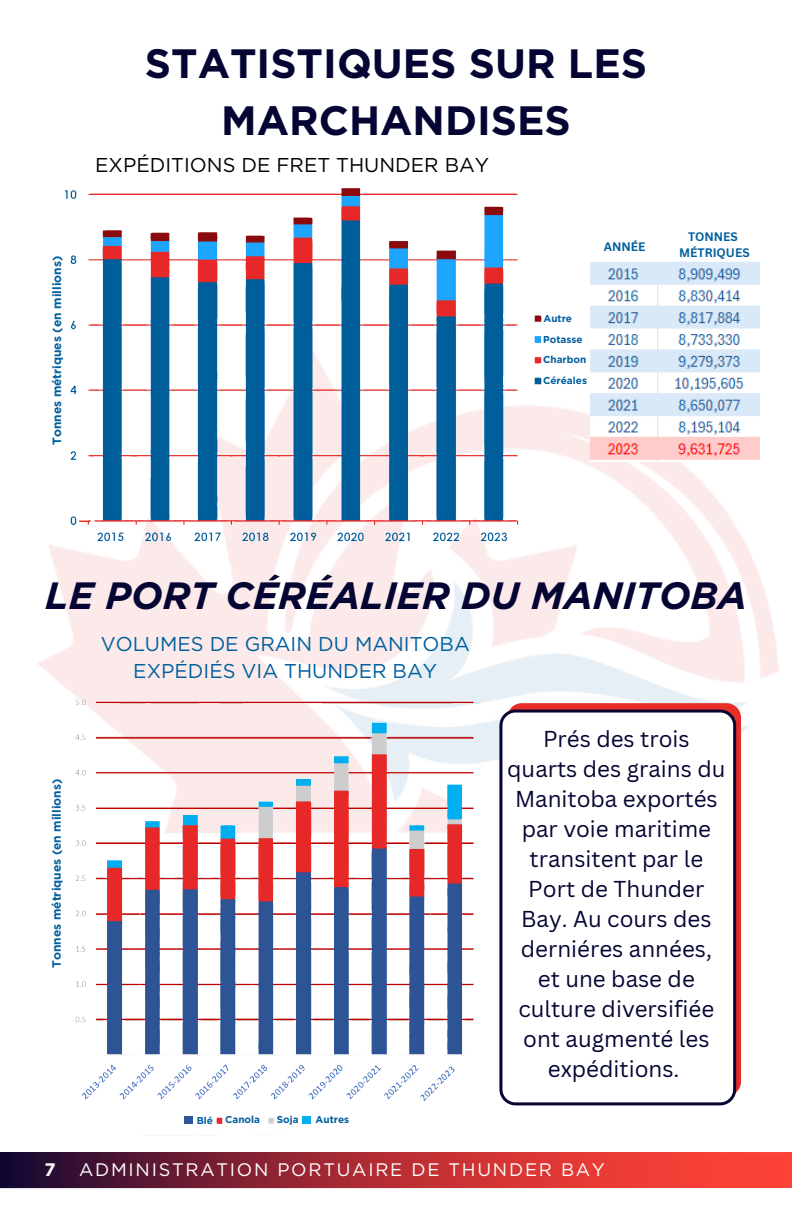
<style>
.page{position:relative;width:792px;height:1224px;background:#fff}
.page>*{position:absolute;margin:0;border:0;box-sizing:border-box;transform-origin:0 0}
.t1{font:700 41px/57px "Gotham";color:#050533;text-align:center}
.t2{font:italic 700 38px "Gotham";color:#050533}
.t3{font:22.4px/30px "Canva Sans";color:#050533;text-align:center}
.t4{font:20px/27px "Gotham";color:#005f9e;text-align:center}
.t5{font:20px "Gotham";color:#000}
.t6{font:18.2px "Gotham";letter-spacing:.095em;color:#fff}
.t7{font:700 18.2px "Gotham";color:#fff}
.t8{font:700 12px "Gotham";color:#005f9e}
.t9{font:700 12px/16px "Canva Sans";color:#005f9e;text-align:center}
.t10{font:700 10px "Gotham";color:#005f9e}
</style>
<div class="page">
<img style="left:591px;top:262px;width:169px;height:199px">
<svg style="left:509px;top:703px;width:232px;height:390px;background:#dd3132"></svg>
<svg style="left:499px;top:710px;width:237px;height:395px"></svg>
<svg style="left:0;top:1152px;width:792px;height:36px;background:#a72a34"></svg>
<img style="left:71px;top:693px;width:412px;height:431px">
<img style="left:48px;top:188px;width:543px;height:358px">
<div style="left:44px;top:232px;width:13px;height:237px;background:#fff"></div>
<div style="left:580px;top:239px;width:87px;height:23px;background:#fff"></div>
<div style="left:543px;top:311px;width:44px;height:79px;background:#fff"></div>
<div style="left:159px;top:1114px;width:56px;height:12px;background:#fff"></div>
<div style="left:226px;top:1114px;width:38px;height:12px;background:#fff"></div>
<div style="left:277px;top:1114px;width:47px;height:13px;background:#fff"></div>
<div style="left:323px;top:1114px;width:64px;height:13px;background:#fff"></div>
<div style="left:303px;top:1116px;width:8px;height:8px;background:#01b0f1"></div>
<div style="left:184px;top:1116px;width:8px;height:8px;background:#2f5596"></div>
<p class="t1" style="left:145px;top:34px;width:504px">STATISTIQUES SUR LES<br>MARCHANDISES</p>
<h4 class="t8" style="left:50px;top:445px;width:191px;rotate:-90deg">Tonnes métriques (en millions)</h4>
<p class="t5" style="left:95px;top:153px;width:396px">EXPÉDITIONS DE FRET THUNDER BAY</p>
<p class="t9" style="left:604px;top:239px;width:43px">ANNÉE</p>
<h1 class="t9" style="left:679px;top:229px;width:72px">TONNES<br>MÉTRIQUES</h1>
<p class="t10" style="left:543px;top:312px;width:30px">Autre</p>
<p class="t10" style="left:543px;top:333px;width:41px">Potasse</p>
<p class="t10" style="left:543px;top:354px;width:45px">Charbon</p>
<p class="t10" style="left:543px;top:375px;width:45px">Céréales</p>
<p class="t2" style="left:45px;top:573px;width:703px">LE PORT CÉRÉALIER DU MANITOBA</p>
<h4 class="t4" style="left:101px;top:631px;width:371px">VOLUMES DE GRAIN DU MANITOBA<br>EXPÉDIÉS VIA THUNDER BAY</h4>
<p class="t8" style="left:49px;top:968px;width:191px;rotate:-90deg">Tonnes métriques (en millions)</p>
<h3 class="t10" style="left:197px;top:1114px;width:18px">Blé</h3>
<p class="t10" style="left:225px;top:1113px;width:37px">Canola</p>
<h5 class="t10" style="left:277px;top:1114px;width:23px">Soja</h5>
<p class="t10" style="left:316px;top:1113px;width:35px">Autres</p>
<p class="t3" style="left:507px;top:723px;width:220px">Prés des trois quarts des grains du<br>Manitoba exportés par voie maritime transitent par le<br>Port de Thunder<br>Bay. Au cours des derniéres années, et une base de culture diversifiée ont augmenté les expéditions.</p>
<p class="t7" style="left:44px;top:1159px;width:13px">7</p>
<p class="t6" style="left:79px;top:1159px;width:527px">ADMINISTRATION PORTUAIRE DE THUNDER BAY</p>
</div>
